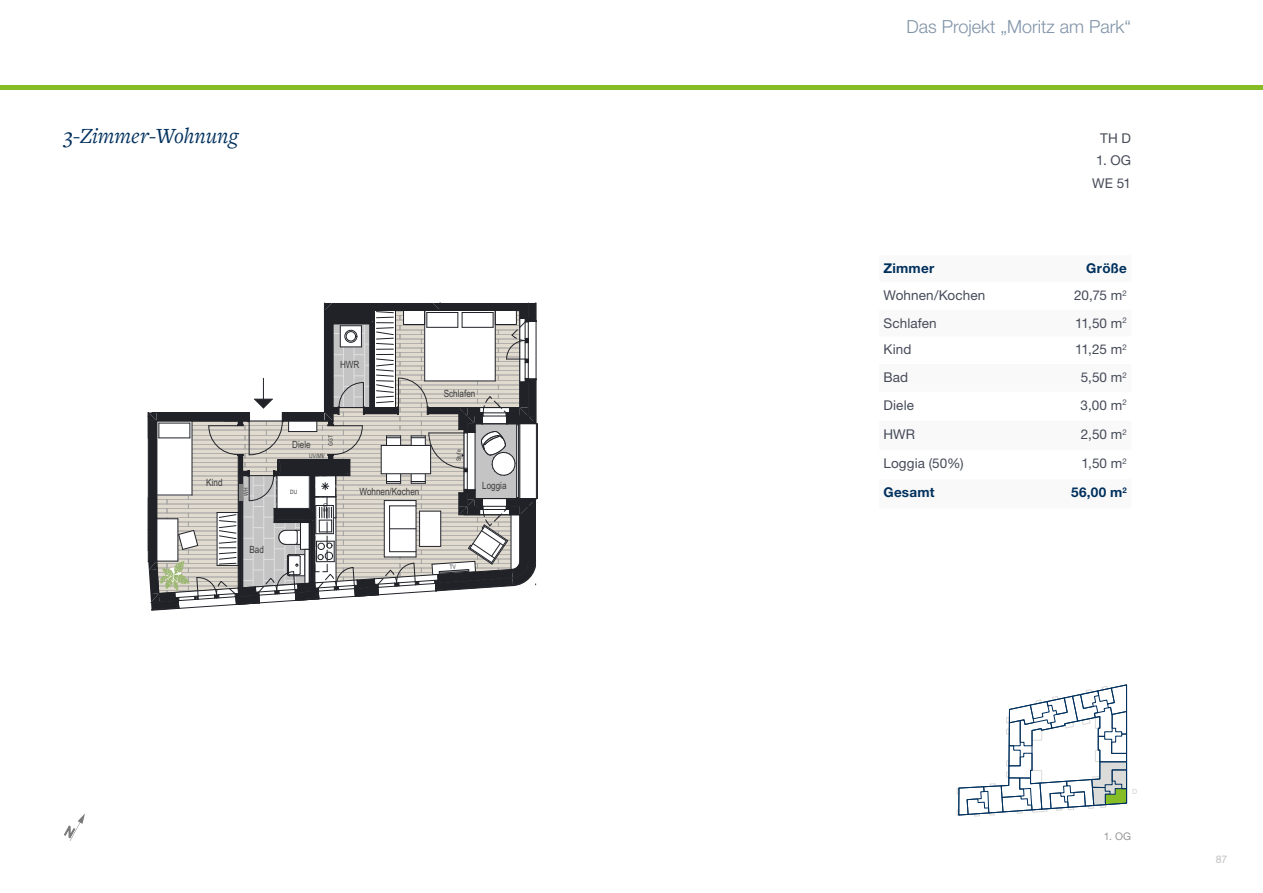
<style>
.page{position:relative;width:1263px;height:893px;background:#fff}
.page>*{position:absolute;margin:0;border:0;box-sizing:border-box;transform-origin:0 0}
.t1{font:italic 22.5px "Freight Text Pro";letter-spacing:-.005em;color:#00305d}
.t2{font:300 18px "Helvetica Neue LT Std";color:#8093a7}
.t3{font:13.5px "Helvetica Neue LT Std";letter-spacing:.01em;color:#464b59}
.t4{font:700 13.5px "Helvetica Neue LT Std";letter-spacing:.02em;color:#00305d}
.t5{font:10.5px "Helvetica Neue LT Std";color:#969696}
.t6{font:10.5px "Helvetica Neue LT Std";color:#c0c0c0}
.t7{font:9.9px "Arial Narrow";color:#3c3c3c}
.t8{font:500 7.2px "Helvetica Neue";color:#dbdbd9}
.t9{font:6px "Arial Narrow";color:#3c3c3c}
.t10{font:5.85px "Arial";color:#202228}
</style>
<div class="page">
<hr style="left:0;top:86px;width:1263px;height:4px;background:#86bc25">
<hr style="left:537px;top:424px;width:1px;height:75px;background:#202228">
<svg style="left:64px;top:813px;width:21px;height:27px"></svg>
<svg style="left:957px;top:684px;width:170px;height:132px"></svg>
<svg style="left:147px;top:303px;width:390px;height:308px"></svg>
<h1 class="t1" style="left:64px;top:121px;width:176px">3-Zimmer-Wohnung</h1>
<p class="t7" style="left:340px;top:361px;width:21px">HWR</p>
<p class="t7" style="left:292px;top:440px;width:20px">Diele</p>
<p class="t9" style="left:329px;top:446px;width:12px;rotate:-90deg">GGT</p>
<p class="t9" style="left:309px;top:454px;width:17px">UV/MV</p>
<p class="t7" style="left:444px;top:389px;width:33px">Schlafen</p>
<p class="t9" style="left:456px;top:461px;width:13px;rotate:-90deg">Stufe</p>
<p class="t7" style="left:206px;top:479px;width:18px">Kind</p>
<p class="t7" style="left:482px;top:482px;width:26px">Loggia</p>
<p class="t7" style="left:359px;top:488px;width:62px">Wohnen/Kochen</p>
<p class="t9" style="left:244px;top:496px;width:10px;rotate:-90deg">WH</p>
<p class="t9" style="left:290px;top:490px;width:9px">DU</p>
<p class="t7" style="left:249px;top:546px;width:16px">Bad</p>
<p class="t10" style="left:329px;top:503px;width:10px;rotate:90deg">GS</p>
<h2 class="t2" style="left:906px;top:16px;width:226px">Das Projekt „Moritz am Park“</h2>
<p class="t3" style="left:1100px;top:130px;width:32px">TH D</p>
<p class="t3" style="left:1096px;top:152px;width:36px">1. OG</p>
<p class="t3" style="left:1092px;top:175px;width:40px">WE 51</p>
<p class="t4" style="left:883px;top:260px;width:52px">Zimmer</p>
<p class="t4" style="left:1086px;top:260px;width:42px">Größe</p>
<p class="t3" style="left:883px;top:287px;width:104px">Wohnen/Kochen</p>
<p class="t3" style="left:1074px;top:287px;width:54px">20,75 m<sup>2</sup></p>
<p class="t3" style="left:883px;top:315px;width:55px">Schlafen</p>
<p class="t3" style="left:1075px;top:315px;width:53px">11,50 m<sup>2</sup></p>
<p class="t3" style="left:883px;top:342px;width:29px">Kind</p>
<p class="t3" style="left:1075px;top:342px;width:53px">11,25 m<sup>2</sup></p>
<p class="t3" style="left:883px;top:369px;width:26px">Bad</p>
<p class="t3" style="left:1081px;top:369px;width:48px">5,50 m<sup>2</sup></p>
<p class="t3" style="left:883px;top:397px;width:32px">Diele</p>
<p class="t3" style="left:1080px;top:397px;width:48px">3,00 m<sup>2</sup></p>
<p class="t3" style="left:883px;top:426px;width:33px">HWR</p>
<p class="t3" style="left:1081px;top:426px;width:47px">2,50 m<sup>2</sup></p>
<p class="t3" style="left:883px;top:455px;width:82px">Loggia (50%)</p>
<p class="t3" style="left:1081px;top:455px;width:47px">1,50 m<sup>2</sup></p>
<p class="t4" style="left:883px;top:484px;width:53px">Gesamt</p>
<p class="t4" style="left:1071px;top:484px;width:57px">56,00 m<sup>2</sup></p>
<p class="t8" style="left:1132px;top:786px;width:7px">D</p>
<p class="t5" style="left:1104px;top:830px;width:29px">1. OG</p>
<p class="t6" style="left:1216px;top:853px;width:13px">87</p>
</div>
